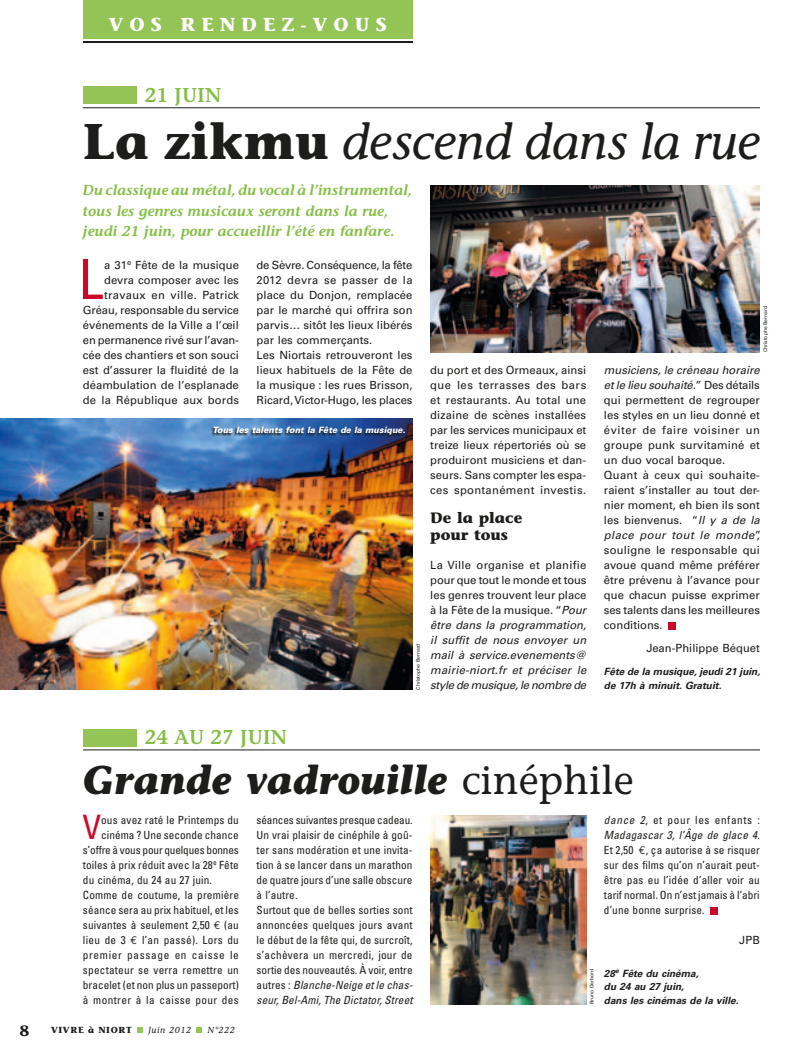
<style>
.page{position:relative;width:811px;height:1059px;background:#fff}
.page>*{position:absolute;margin:0;border:0;box-sizing:border-box;transform-origin:0 0}
.t1{font:condensed 55.5px "Univers";color:#ca0a28}
.t2{font:italic 50px "Stone Informal";color:#1d1d1b}
.t3{font:italic 700 40px "Stone Informal";color:#1d1d1b}
.t4{font:condensed 33.62px "Univers";color:#ca0a28}
.t5{font:600 20px "Stone Informal";color:#86be45}
.t6{font:700 18.75px "Stone Informal";letter-spacing:.325em;color:#fff}
.t7{font:700 15px/17.5px "Stone Informal";color:#1d1d1b}
.t8{font:italic 600 14.38px/20.6px "Stone Informal";color:#86be45}
.t9{font:11.25px/15px "Univers";color:#1d1d1b}
.t10{font:condensed 11.25px/15px "Univers";letter-spacing:.01em;color:#1d1d1b}
.t11{font:italic 11.25px/15px "Univers";color:#1d1d1b;text-align:justify}
.t12{font:condensed 11.25px "Univers";letter-spacing:-.01em;color:#1d1d1b}
.t13{font:condensed 11.25px "Univers";letter-spacing:.06em;color:#1d1d1b}
.t14{font:condensed 11.25px "Univers";letter-spacing:.035em;color:#1d1d1b}
.t15{font:italic 700 10px/13.8px "Univers";color:#1d1d1b}
.t16{font:italic 900 8.75px "Univers";letter-spacing:.005em;color:#fff;scale:.95 1}
.t17{font:italic 8.75px "Stone Informal";letter-spacing:.075em;color:#1d1d1b}
.t18{font:700 8.75px "Stone Informal";letter-spacing:.075em;color:#1d1d1b}
.t19{font:5px "Univers";color:#1d1d1b}
.s1{font-weight:700;font-style:normal}
.s2{font-style:normal}
.s3{font-style:italic}
.s4{font-weight:400;font-style:normal}
.s5{font-family:"Euro Mono";font-stretch:normal}
</style>
<div class="page">
<div style="left:668px;top:622px;width:7px;height:7px;background:#ca0a28"></div>
<svg style="left:137px;top:1027px;width:6px;height:5px"></svg>
<svg style="left:197px;top:1027px;width:5px;height:5px"></svg>
<div style="left:83px;top:86px;width:53px;height:18px;background:#94c356"></div>
<hr style="left:83px;top:107px;width:677px;height:1px;background:#1d1d1b">
<div style="left:83px;top:0;width:329px;height:39px;background:#94c356"></div>
<hr style="left:83px;top:41px;width:329px;height:2px;background:#1d1d1b">
<img style="left:430px;top:185px;width:330px;height:167px">
<img style="left:0;top:419px;width:412px;height:271px">
<div style="left:710px;top:907px;width:7px;height:7px;background:#ca0a28"></div>
<div style="left:83px;top:729px;width:53px;height:17px;background:#94c356"></div>
<hr style="left:83px;top:749px;width:677px;height:1px;background:#1d1d1b">
<img style="left:430px;top:815px;width:156px;height:189px">
<svg style="left:210px;top:427px;width:195px;height:11px;background:#345889"></svg>
<h3 class="t6" style="left:109px;top:12px;width:280px">VOS RENDEZ-VOUS</h3>
<h3 class="t5" style="left:145px;top:83px;width:78px">21 JUIN</h3>
<h2 class="t2" style="left:83px;top:112px;width:678px"><span class="s1">LA ZIKMU</span> descend dans la rue</h2>
<p class="t8" style="left:83px;top:180px;width:331px">Du classique au métal, du vocal à l’instrumental, tous les genres musicaux seront dans la rue, jeudi 21 juin, pour accueillir l’été en fanfare.</p>
<h1 class="t1" style="left:78px;top:244px;width:26px">L</h1>
<p class="t9" style="left:83px;top:258px;width:157px;text-align:right">a 31<sup>e</sup> Fête de la musique devra composer avec les travaux en ville. Patrick<br>Gréau, responsable du service événements de la Ville a l’œil en permanence rivé sur l’avan&shy;cée des chantiers et son souci est d’assurer la fluidité de la déambulation de l’esplanade de la République aux bords</p>
<p class="t9" style="left:257px;top:258px;width:157px">de Sèvre. Conséquence, la fête<br>2012 devra se passer de la place du Donjon, remplacée par le marché qui offrira son parvis… sitôt les lieux libérés par les commerçants.<br>Les Niortais retrouveront les lieux habituels de la Fête de la musique : les rues Brisson,<br>Ricard, Victor-Hugo, les places</p>
<p class="t16" style="left:212px;top:424px;width:205px">Tous les talents font la Fête de la musique.</p>
<p class="t19" style="left:415px;top:690px;width:48px;rotate:-90deg">Christophe Bernard</p>
<p class="t9" style="left:430px;top:362px;width:157px;text-align:justify">du port et des Ormeaux, ainsi que les terrasses des bars et restaurants. Au total une dizaine de scènes installées par les services municipaux et treize lieux répertoriés où se produiront musiciens et dan&shy;seurs. Sans compter les espa&shy;ces spontanément investis.</p>
<h3 class="t7" style="left:430px;top:509px;width:93px">DE LA PLACE<br>POUR TOUS</h3>
<p class="t11" style="left:430px;top:558px;width:158px"><span class="s2">La Ville organise et planifie pour que tout le monde et tous les genres trouvent leur place à la Fête de la musique. “</span>Pour être dans la programmation, il suffit de nous envoyer un mail à service.evenements@ mairie-niort.fr et préciser le style de musique, le nombre de</p>
<h3 class="t5" style="left:145px;top:725px;width:143px">24 AU 27 JUIN</h3>
<p class="t19" style="left:762px;top:352px;width:48px;rotate:-90deg">Christophe Bernard</p>
<p class="t9" style="left:604px;top:363px;width:158px"><span class="s3">musiciens, le créneau horaire et le lieu souhaité.</span>” Des détails qui permettent de regrouper les styles en un lieu donné et éviter de faire voisiner un groupe punk survitaminé et un duo vocal baroque.<br>Quant à ceux qui souhaite&shy;raient s’installer au tout der&shy;nier moment, eh bien ils sont les bienvenus. “<span class="s3">Il y a de la place pour tout le monde</span>”, souligne le responsable qui avoue quand même préférer être prévenu à l’avance pour que chacun puisse exprimer ses talents dans les meilleures conditions.</p>
<p class="t9" style="left:646px;top:640px;width:115px">Jean-Philippe Béquet</p>
<p class="t15" style="left:604px;top:665px;width:158px">Fête de la musique, jeudi 21 juin, de 17h à minuit. Gratuit.</p>
<h3 class="t3" style="left:83px;top:755px;width:552px">Grande vadrouille <span class="s4">cinéphile</span></h3>
<h3 class="t4" style="left:83px;top:806px;width:20px">V</h3>
<p class="t10" style="left:101px;top:812px;width:139px">ous avez raté le Printemps du</p>
<p class="t10" style="left:101px;top:827px;width:139px">cinéma ? Une seconde chance</p>
<p class="t12" style="left:83px;top:843px;width:157px">s’offre à vous pour quelques bonnes</p>
<p class="t10" style="left:83px;top:857px;width:157px">toiles à prix réduit avec la 28<sup>e</sup> Fête</p>
<p class="t10" style="left:83px;top:872px;width:131px">du cinéma, du 24 au 27 juin.</p>
<p class="t10" style="left:83px;top:887px;width:157px">Comme de coutume, la première</p>
<p class="t10" style="left:83px;top:902px;width:157px">séance sera au prix habituel, et les</p>
<p class="t10" style="left:83px;top:917px;width:157px">suivantes à seulement 2,50 <span class="s5">E</span> (au</p>
<p class="t10" style="left:83px;top:932px;width:157px">lieu de 3 <span class="s5">E</span> l’an passé). Lors du</p>
<p class="t13" style="left:83px;top:948px;width:157px">premier passage en caisse le</p>
<p class="t10" style="left:83px;top:962px;width:157px">spectateur se verra remettre un</p>
<p class="t10" style="left:83px;top:977px;width:157px">bracelet (et non plus un passeport)</p>
<p class="t14" style="left:83px;top:993px;width:157px">à montrer à la caisse pour des</p>
<h3 class="t7" style="left:20px;top:1022px;width:11px">8</h3>
<p class="t18" style="left:51px;top:1024px;width:83px">VIVRE À NIORT</p>
<p class="t17" style="left:148px;top:1024px;width:45px">Juin 2012</p>
<p class="t17" style="left:207px;top:1024px;width:29px">N°222</p>
<p class="t10" style="left:257px;top:812px;width:158px">séances suivantes presque cadeau.<br>Un vrai plaisir de cinéphile à goû&shy;ter sans modération et une invita&shy;tion à se lancer dans un marathon de quatre jours d’une salle obscure à l’autre.<br>Surtout que de belles sorties sont annoncées quelques jours avant le début de la fête qui, de surcroît, s’achèvera un mercredi, jour de sortie des nouveautés. À voir, entre autres : <span class="s3">Blanche-Neige et le chas&shy;seur, Bel-Ami, The Dictator, Street</span></p>
<p class="t10" style="left:604px;top:812px;width:157px;text-align:justify"><span class="s3">dance 2</span>, et pour les enfants :<br><span class="s3">Madagascar 3, l’Âge de glace 4</span>.<br>Et 2,50 <span class="s5">E</span>, ça autorise à se risquer sur des films qu’on n’aurait peut&shy;être pas eu l’idée d’aller voir au tarif normal. On n’est jamais à l’abri d’une bonne surprise.</p>
<p class="t9" style="left:739px;top:933px;width:22px">JPB</p>
<p class="t15" style="left:604px;top:966px;width:136px">28<sup>e</sup> Fête du cinéma,<br>du 24 au 27 juin,<br>dans les cinémas de la ville.</p>
<p class="t19" style="left:588px;top:1004px;width:37px;rotate:-90deg">Bruno Derbord</p>
</div>
